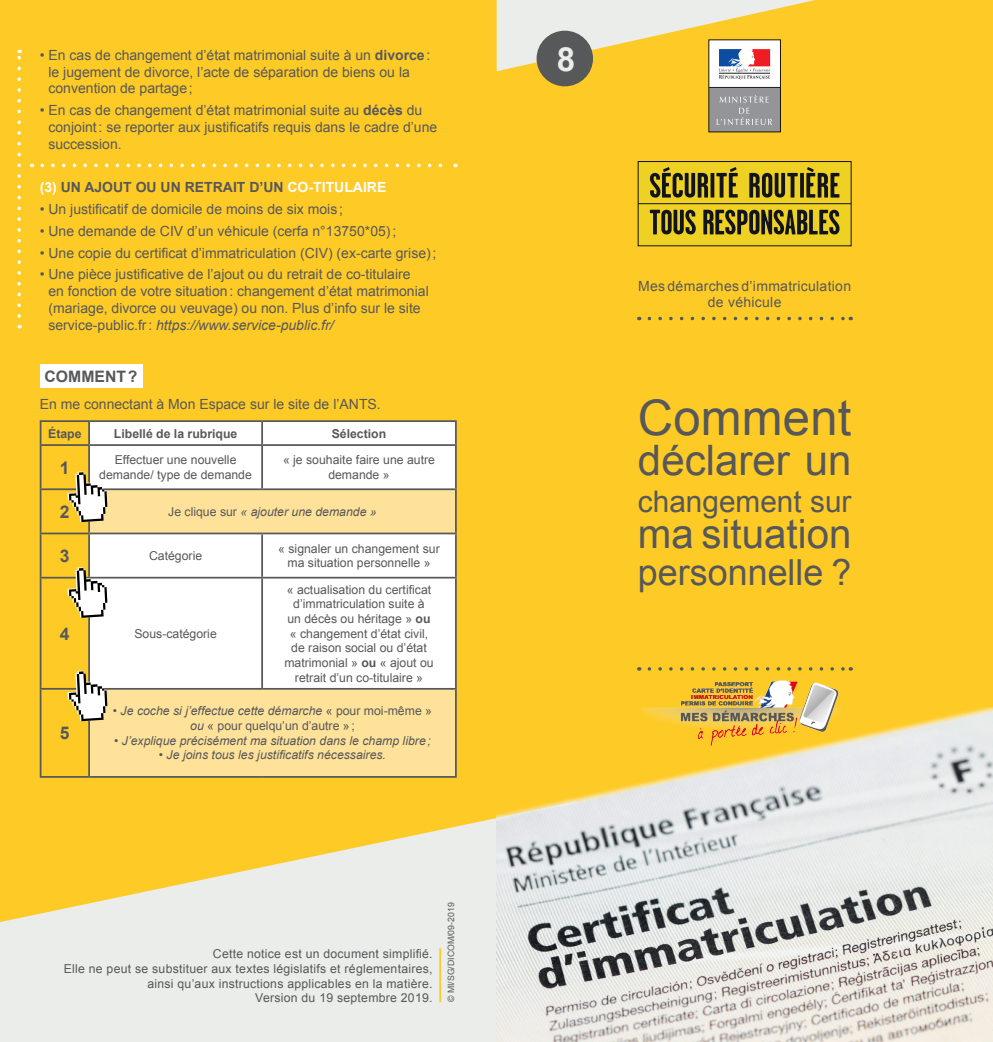
<style>
.page{position:relative;width:993px;height:1042px;background:#fff}
.page>*{position:absolute;margin:0;border:0;box-sizing:border-box;transform-origin:0 0}
.t1{font:49px "Arial";letter-spacing:.005em;color:#57585a}
.t2{font:42px "Arial";color:#57585a}
.t3{font:40.25px "Arial";color:#57585a}
.t4{font:35.88px "Arial";color:#57585a}
.t5{font:700 33.25px "Arial";color:#eaede9}
.t6{font:29.75px "Arial";color:#57585a}
.t7{font:700 17.5px "Arial";color:#57585a}
.Texte_courant{font:700 15.75px "Arial";color:#57585a}
.Texte_courant-2{font:14px/16.8px "Arial";color:#57585a}
.bandeau_commun{font:14px/16.8px "Arial";letter-spacing:.02em;color:#57585a;text-align:center}
.Texte_courant-3{font:700 14px "Arial";color:#57585a}
.bandeau_commun-2{font:12.25px/14.7px "Arial";color:#57585a;text-align:center}
.bandeau_commun-3{font:12.25px/14.7px "Arial";letter-spacing:.02em;color:#57585a;text-align:right}
.t8{font:italic 12.25px "Arial";color:#57585a}
.t9{font:700 12.25px "Arial";color:#57585a}
._10_-_Copyright{font:8.75px "Arial";color:#57585a}
.s1{font-weight:700}
.s2{color:#fff}
.s3{font-style:italic}
.s4{font-style:normal}
</style>
<div class="page">
<div style="left:0;top:0;width:992px;height:1042px;background:#feca26"></div>
<svg style="left:0;top:818px;width:496px;height:224px;fill:#eaede9"></svg>
<img style="left:496px;top:707px;width:496px;height:335px">
<div style="left:40px;top:365px;width:102px;height:23px;background:#fff"></div>
<img style="left:638px;top:680px;width:212px;height:65px">
<svg style="left:649px;top:667px;width:195px;height:3px"></svg>
<svg style="left:649px;top:317px;width:195px;height:3px"></svg>
<hr style="left:439px;top:948px;width:2px;height:54px;background:#feca26">
<div style="left:107px;top:422px;width:348px;height:66px;background:#fff"></div>
<svg style="left:107px;top:490px;width:348px;height:286px;background:#fef0cf"></svg>
<hr style="left:40px;top:420px;width:49px;height:2px;background:#57585a">
<hr style="left:89px;top:420px;width:173px;height:2px;background:#57585a">
<hr style="left:262px;top:420px;width:194px;height:2px;background:#57585a">
<hr style="left:261px;top:422px;width:2px;height:22px;background:#57585a">
<svg style="left:455px;top:422px;width:1px;height:22px"></svg>
<hr style="left:89px;top:444px;width:173px;height:2px;background:#57585a">
<hr style="left:262px;top:444px;width:194px;height:2px;background:#57585a">
<hr style="left:261px;top:446px;width:2px;height:42px;background:#57585a">
<hr style="left:455px;top:446px;width:1px;height:42px;background:#57585a">
<hr style="left:89px;top:488px;width:173px;height:2px;background:#57585a">
<hr style="left:262px;top:488px;width:194px;height:2px;background:#57585a">
<hr style="left:455px;top:490px;width:1px;height:42px;background:#57585a">
<hr style="left:89px;top:532px;width:173px;height:2px;background:#57585a">
<hr style="left:262px;top:532px;width:194px;height:2px;background:#57585a">
<hr style="left:261px;top:534px;width:2px;height:43px;background:#57585a">
<hr style="left:455px;top:534px;width:1px;height:43px;background:#57585a">
<hr style="left:89px;top:577px;width:173px;height:1px;background:#57585a">
<hr style="left:262px;top:577px;width:194px;height:1px;background:#57585a">
<hr style="left:261px;top:578px;width:2px;height:110px;background:#57585a">
<hr style="left:455px;top:578px;width:1px;height:110px;background:#57585a">
<hr style="left:40px;top:776px;width:49px;height:2px;background:#57585a">
<hr style="left:89px;top:688px;width:173px;height:2px;background:#57585a">
<hr style="left:262px;top:688px;width:194px;height:2px;background:#57585a">
<hr style="left:455px;top:690px;width:1px;height:86px;background:#57585a">
<hr style="left:89px;top:776px;width:173px;height:2px;background:#57585a">
<hr style="left:262px;top:776px;width:194px;height:2px;background:#57585a">
<svg style="left:40px;top:421px;width:67px;height:356px"></svg>
<svg style="left:42px;top:164px;width:401px;height:3px"></svg>
<svg style="left:17px;top:50px;width:4px;height:266px"></svg>
<div style="left:536px;top:31px;width:57px;height:55px;background:#57585a;border-radius:50%"></div>
<div style="left:638px;top:162px;width:212px;height:84px;background:#efd123"></div>
<div style="left:637px;top:161px;width:214px;height:85px;border:1px solid #12141b"></div>
<svg style="left:649px;top:167px;width:88px;height:31px"></svg>
<svg style="left:749px;top:167px;width:90px;height:31px"></svg>
<svg style="left:649px;top:210px;width:46px;height:24px"></svg>
<svg style="left:703px;top:210px;width:136px;height:24px"></svg>
<hr style="left:637px;top:203px;width:213px;height:1px;background:#12141b">
<div style="left:708px;top:40px;width:72px;height:47px;background:#fff"></div>
<svg style="left:496px;top:0;width:318px;height:79px"></svg>
<div style="left:708px;top:87px;width:72px;height:45px;background:#939598"></div>
<hr style="left:708px;top:87px;width:72px;height:1px;background:#231f20">
<svg style="left:716px;top:95px;width:56px;height:30px"></svg>
<p class="Texte_courant-2" style="left:48px;top:47px;width:383px;text-indent:-9px">• En cas de changement d’état matrimonial suite à un <span class="s1">divorce</span>: le jugement de divorce, l’acte de séparation de biens ou la convention de partage;</p>
<p class="Texte_courant-2" style="left:48px;top:102px;width:390px;text-indent:-9px">• En cas de changement d’état matrimonial suite au <span class="s1">décès</span> du conjoint: se reporter aux justificatifs requis dans le cadre d’une succession.</p>
<p class="Texte_courant-3" style="left:40px;top:178px;width:348px"><span class="s2">(3)</span> UN AJOUT OU UN RETRAIT D’UN <span class="s2">CO-TITULAIRE</span></p>
<p class="Texte_courant-2" style="left:40px;top:201px;width:305px">• Un justificatif de domicile de moins de six mois ;</p>
<p class="Texte_courant-2" style="left:40px;top:223px;width:358px">• Une demande de CIV d’un véhicule (cerfa n°13750*05);</p>
<p class="Texte_courant-2" style="left:40px;top:244px;width:398px">• Une copie du certificat d’immatriculation (CIV) (ex-carte grise);</p>
<p class="Texte_courant-2" style="left:48px;top:266px;width:381px;text-indent:-9px">• Une pièce justificative de l’ajout ou du retrait de co-titulaire en fonction de votre situation: changement d’état matrimonial (mariage, divorce ou veuvage) ou non. Plus d’info sur le site service-public.fr: <span class="s3">https://www.service-public.fr/</span></p>
<p class="Texte_courant" style="left:45px;top:366px;width:94px">COMMENT?</p>
<p class="Texte_courant-2" style="left:40px;top:396px;width:342px">En me connectant à Mon Espace sur le site de l’ANTS.</p>
<p class="t9" style="left:48px;top:425px;width:35px">Étape</p>
<p class="t9" style="left:114px;top:425px;width:125px">Libellé de la rubrique</p>
<p class="t9" style="left:331px;top:425px;width:56px">Sélection</p>
<p class="t7" style="left:60px;top:456px;width:11px">1</p>
<p class="bandeau_commun-2" style="left:99px;top:453px;width:154px">Effectuer une nouvelle demande/ type de demande</p>
<p class="bandeau_commun-2" style="left:283px;top:453px;width:153px">« je souhaite faire une autre demande »</p>
<p class="t7" style="left:60px;top:500px;width:11px">2</p>
<p class="t8" style="left:168px;top:503px;width:210px"><span class="s4">Je clique sur</span> « ajouter une demande »</p>
<p class="t7" style="left:60px;top:544px;width:11px">3</p>
<p class="bandeau_commun-2" style="left:149px;top:548px;width:55px">Catégorie</p>
<p class="bandeau_commun-2" style="left:278px;top:541px;width:163px">« signaler un changement sur ma situation personnelle »</p>
<p class="t7" style="left:60px;top:622px;width:11px">4</p>
<p class="bandeau_commun-2" style="left:134px;top:626px;width:84px">Sous-catégorie</p>
<p class="bandeau_commun-2" style="left:284px;top:582px;width:151px">« actualisation du certificat d’immatriculation suite à<br>un décès ou héritage » <span class="s1">ou </span>« changement d’état civil, de raison social ou d’état matrimonial » <span class="s1">ou</span> « ajout ou retrait d’un co-titulaire »</p>
<p class="t7" style="left:60px;top:721px;width:11px">5</p>
<p class="bandeau_commun-2" style="left:113px;top:704px;width:320px"><span class="s3">• Je coche si j’effectue cette démarche</span> « pour moi-même » <span class="s3">ou</span> « pour quelqu’un d’autre »;</p>
<p class="t8" style="left:114px;top:732px;width:318px">• J’explique précisément ma situation dans le champ libre;</p>
<p class="t8" style="left:159px;top:747px;width:228px">• Je joins tous les justificatifs nécessaires.</p>
<p class="bandeau_commun-3" style="left:213px;top:946px;width:221px">Cette notice est un document simplifié.</p>
<p class="bandeau_commun-3" style="left:64px;top:961px;width:370px">Elle ne peut se substituer aux textes législatifs et réglementaires, ainsi qu’aux instructions applicables en la matière.</p>
<p class="bandeau_commun-3" style="left:255px;top:991px;width:179px">Version du 19 septembre 2019.</p>
<p class="_10_-_Copyright" style="left:445px;top:1002px;width:101px;rotate:-90deg">© MI/SG/DICOM/09-2019</p>
<p class="t5" style="left:556px;top:37px;width:20px">8</p>
<p class="bandeau_commun" style="left:638px;top:277px;width:214px">Mes démarches d’immatriculation de véhicule</p>
<p class="t1" style="left:637px;top:385px;width:215px">Comment</p>
<p class="t2" style="left:637px;top:432px;width:215px">déclarer un</p>
<p class="t6" style="left:637px;top:481px;width:215px">changement sur</p>
<p class="t3" style="left:637px;top:508px;width:215px">ma situation</p>
<p class="t4" style="left:637px;top:549px;width:215px">personnelle ?</p>
</div>
